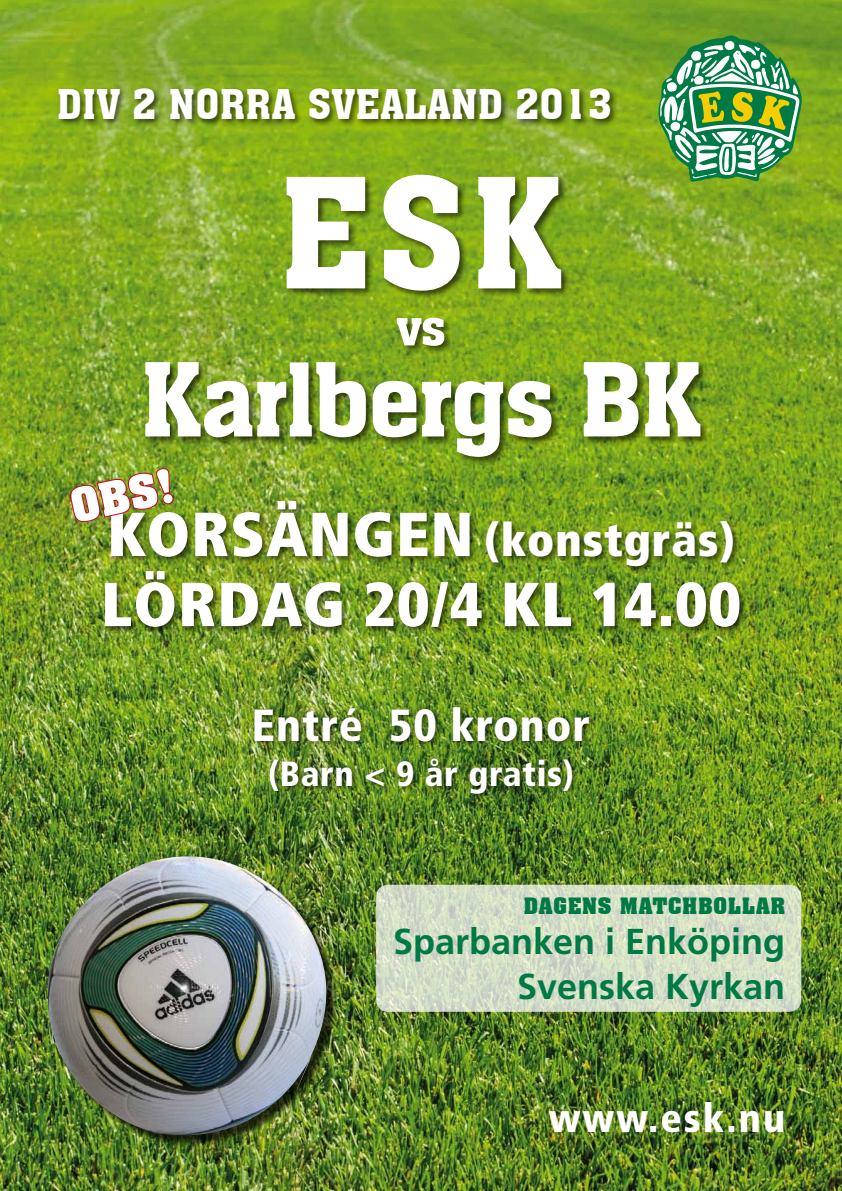
<style>
.page{position:relative;width:842px;height:1191px;background:#fff}
.page>*{position:absolute;margin:0;border:0;box-sizing:border-box;transform-origin:0 0}
.t1{font:150px "Aachen BT";color:#fff}
.t2{font:100px "Aachen BT";letter-spacing:-.03em;color:#fff}
.t3{font:900 condensed 62px "Frutiger";letter-spacing:.02em;color:#fff}
.t4{font:50px "Aachen BT";color:#fff}
.t5{font:900 condensed 46px "Frutiger";letter-spacing:.02em;color:#fff}
.t6{font:900 condensed 45px "Frutiger";letter-spacing:.02em;color:#fff}
.t7{font:700 45px "Aachen BT";color:#fff}
.t8{font:40px "Aachen BT";color:#fff}
.t9{font:900 condensed 40px "Frutiger";letter-spacing:.05em;color:#fff}
.t10{font:700 36px/45px "Frutiger";color:#007a45;text-align:right}
.t11{font:900 condensed 35px "Frutiger";letter-spacing:.02em;color:#fff}
.t12{font:700 22px "Aachen BT";letter-spacing:.02em;color:#007a45}
.s1{font-size:62px}
</style>
<div class="page">
<img style="left:0;top:0;width:842px;height:1191px">
<svg style="left:376px;top:884px;width:425px;height:127px;background:#d3ddc6"></svg>
<svg style="left:658px;top:35px;width:144px;height:147px"></svg>
<div style="left:56px;top:86px;width:563px;height:42px;background:#000;opacity:.6"></div>
<div style="left:144px;top:173px;width:566px;height:293px;background:#000;opacity:.6"></div>
<div style="left:103px;top:499px;width:645px;height:136px;background:#000;opacity:.6"></div>
<div style="left:252px;top:703px;width:344px;height:98px;background:#000;opacity:.6"></div>
<div style="left:49px;top:858px;width:290px;height:290px;background:#000;opacity:.75"></div>
<img style="left:44px;top:856px;width:293px;height:288px">
<img style="left:68px;top:466px;width:107px;height:58px">
<p class="t8" style="left:57px;top:79px;width:557px">DIV 2 NORRA SVEALAND 2013</p>
<h1 class="t1" style="left:279px;top:139px;width:285px">ESK</h1>
<h3 class="t4" style="left:396px;top:296px;width:51px">vs</h3>
<h2 class="t2" style="left:140px;top:337px;width:563px">Karlbergs BK</h2>
<p class="t7" style="left:65px;top:479px;width:107px;rotate:-12deg">OBS!</p>
<p class="t5" style="left:107px;top:512px;width:629px"><span class="s1">KORSÄNGEN</span> (konstgräs)</p>
<h3 class="t3" style="left:101px;top:566px;width:641px">LÖRDAG 20/4 KL 14.00</h3>
<p class="t6" style="left:252px;top:698px;width:339px">Entré 50 kronor</p>
<p class="t11" style="left:268px;top:752px;width:307px">(Barn &lt; 9 år gratis)</p>
<p class="t12" style="left:524px;top:892px;width:263px">DAGENS MATCHBOLLAR</p>
<p class="t10" style="left:393px;top:918px;width:394px">Sparbanken i Enköping<br>Svenska Kyrkan</p>
<p class="t9" style="left:549px;top:1094px;width:238px">www.esk.nu</p>
</div>
